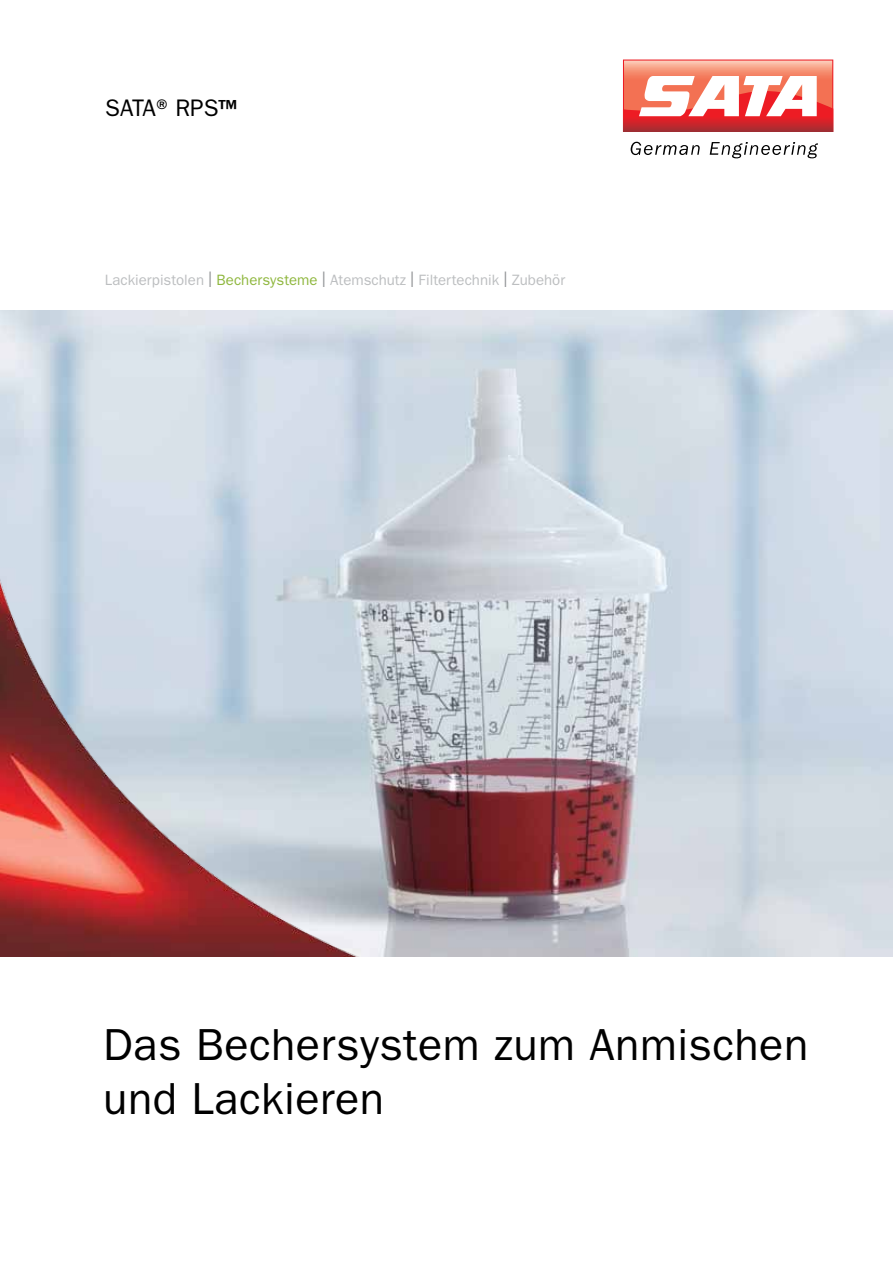
<style>
.page{position:relative;width:893px;height:1263px;background:#fff}
.page>*{position:absolute;margin:0;border:0;box-sizing:border-box;transform-origin:0 0}
.t1{font:45px/54px "ITC Franklin Gothic Std";letter-spacing:.01em;color:#000}
.t2{font:24px "ITC Franklin Gothic Std";color:#000}
.t3{font:15px "ITC Franklin Gothic Std";color:#bcbec0}
.s1{font-weight:500}
.s2{font-size:22.5px;color:#939598}
.s3{color:#8fb73e}
</style>
<div class="page">
<img style="left:0;top:310px;width:893px;height:647px">
<svg style="left:631px;top:142px;width:69px;height:13px"></svg>
<svg style="left:710px;top:142px;width:108px;height:16px"></svg>
<svg style="left:623px;top:60px;width:210px;height:72px"></svg>
<img style="left:0;top:529px;width:361px;height:428px">
<h2 class="t2" style="left:105px;top:94px;width:133px">SATA® RPS<span class="s1">™</span></h2>
<p class="t3" style="left:105px;top:271px;width:462px">Lackierpistolen <span class="s2">I</span> <span class="s3">Bechersysteme</span> <span class="s2">I</span> Atemschutz <span class="s2">I</span> Filtertechnik <span class="s2">I</span> Zubehör</p>
<h1 class="t1" style="left:103px;top:1018px;width:706px">Das Bechersystem zum Anmischen und Lackieren</h1>
</div>
